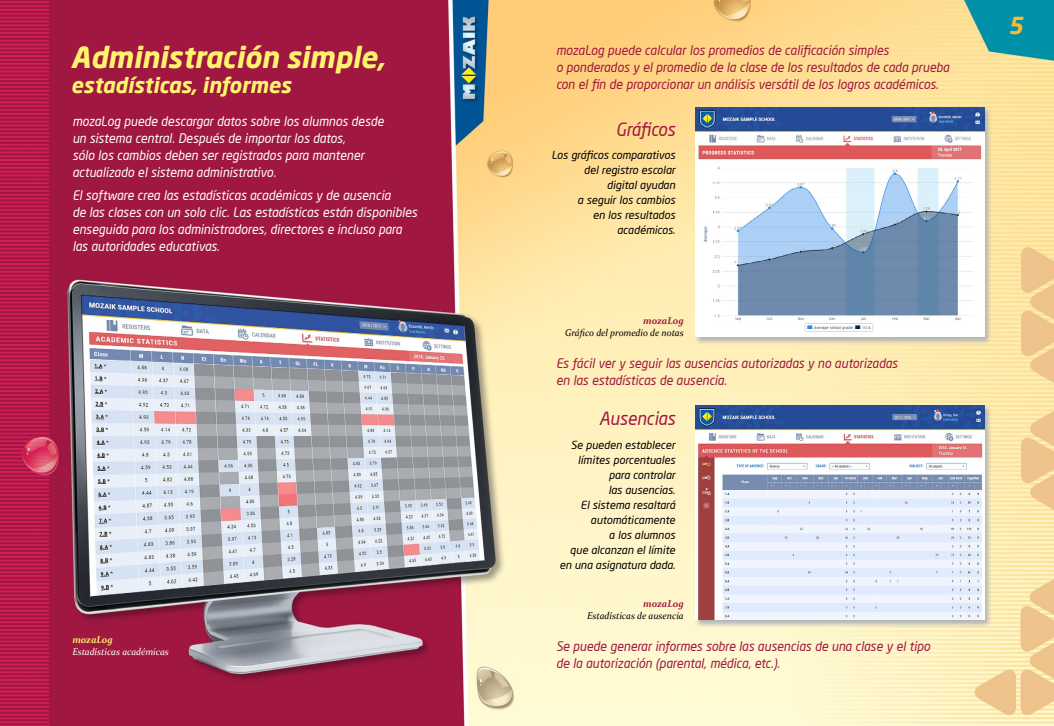
<style>
.page{position:relative;width:1054px;height:726px;background:#fff}
.page>*{position:absolute;margin:0;border:0;box-sizing:border-box;transform-origin:0 0}
.t1{font:italic 700 29px "Neo Sans Pro";color:#fff56d}
.t2{font:italic 700 23px "Neo Sans Pro";color:#fdb933}
.t3{font:italic 700 21px "Neo Sans Pro";color:#fff56d}
.t4{font:italic 18px "Neo Sans Pro";color:#9f1640;scale:.95 1}
.t5{font:italic 13px/17px "Neo Sans Pro";color:#fff;scale:.95 1}
.t6{font:italic 13px/17px "Neo Sans Pro";color:#9f1640;scale:.95 1}
.t7{font:italic 11px/15px "Neo Sans Pro";color:#000;text-align:right}
.t8{font:italic 9.9px "Constantia";color:#000;scale:.95 1}
.t9{font:italic 9.9px "Constantia";color:#fff;scale:.95 1}
.t10{font:italic 700 9.9px "Constantia";color:#9f1640;scale:.95 1}
.t11{font:italic 700 9.9px "Constantia";color:#fff56d;scale:.95 1}
</style>
<div class="page">
<img style="left:0;top:0;width:1053px;height:726px">
<svg style="left:693px;top:106px;width:299px;height:239px;background:#ddd3b1"></svg>
<img style="left:694px;top:107px;width:290px;height:230px">
<svg style="left:693px;top:404px;width:299px;height:224px;background:#ddd7bc"></svg>
<img style="left:694px;top:405px;width:290px;height:215px">
<h1 class="t1" style="left:71px;top:38px;width:316px">Administración simple,</h1>
<h3 class="t3" style="left:71px;top:71px;width:221px">estadísticas, informes</h3>
<p class="t5" style="left:72px;top:113px;width:329px">mozaLog puede descargar datos sobre los alumnos desde un sistema central. Después de importar los datos,<br>sólo los cambios deben ser registrados para mantener actualizado el sistema administrativo.</p>
<p class="t5" style="left:72px;top:186px;width:364px">El software crea las estadísticas académicas y de ausencia<br>de las clases con un solo clic. Las estadísticas están disponibles enseguida para los administradores, directores e incluso para las autoridades educativas.</p>
<p class="t11" style="left:72px;top:632px;width:44px">mozaLog</p>
<p class="t9" style="left:72px;top:644px;width:103px">Estadísticas académicas</p>
<p class="t6" style="left:556px;top:42px;width:415px">mozaLog puede calcular los promedios de calificación simples<br>o ponderados y el promedio de la clase de los resultados de cada prueba con el fin de proporcionar un análisis versátil de los logros académicos.</p>
<h3 class="t4" style="left:615px;top:118px;width:64px">Gráficos</h3>
<p class="t7" style="left:551px;top:147px;width:125px">Los gráficos comparativos del registro escolar digital ayudan<br>a seguir los cambios<br>en los resultados académicos.</p>
<p class="t10" style="left:643px;top:313px;width:44px">mozaLog</p>
<p class="t8" style="left:565px;top:325px;width:126px">Gráfico del promedio de notas</p>
<p class="t6" style="left:556px;top:354px;width:361px">Es fácil ver y seguir las ausencias autorizadas y no autorizadas en las estadísticas de ausencia.</p>
<h3 class="t4" style="left:599px;top:407px;width:81px">Ausencias</h3>
<p class="t7" style="left:559px;top:437px;width:117px">Se pueden establecer límites porcentuales para controlar<br>las ausencias.<br>El sistema resaltará automáticamente<br>a los alumnos<br>que alcanzan el límite en una asignatura dada.</p>
<p class="t10" style="left:643px;top:597px;width:44px">mozaLog</p>
<p class="t8" style="left:587px;top:609px;width:103px">Estadísticas de ausencia</p>
<p class="t6" style="left:556px;top:637px;width:395px">Se puede generar informes sobre las ausencias de una clase y el tipo de la autorización (parental, médica, etc.).</p>
<h2 class="t2" style="left:1007px;top:11px;width:16px">5</h2>
</div>
